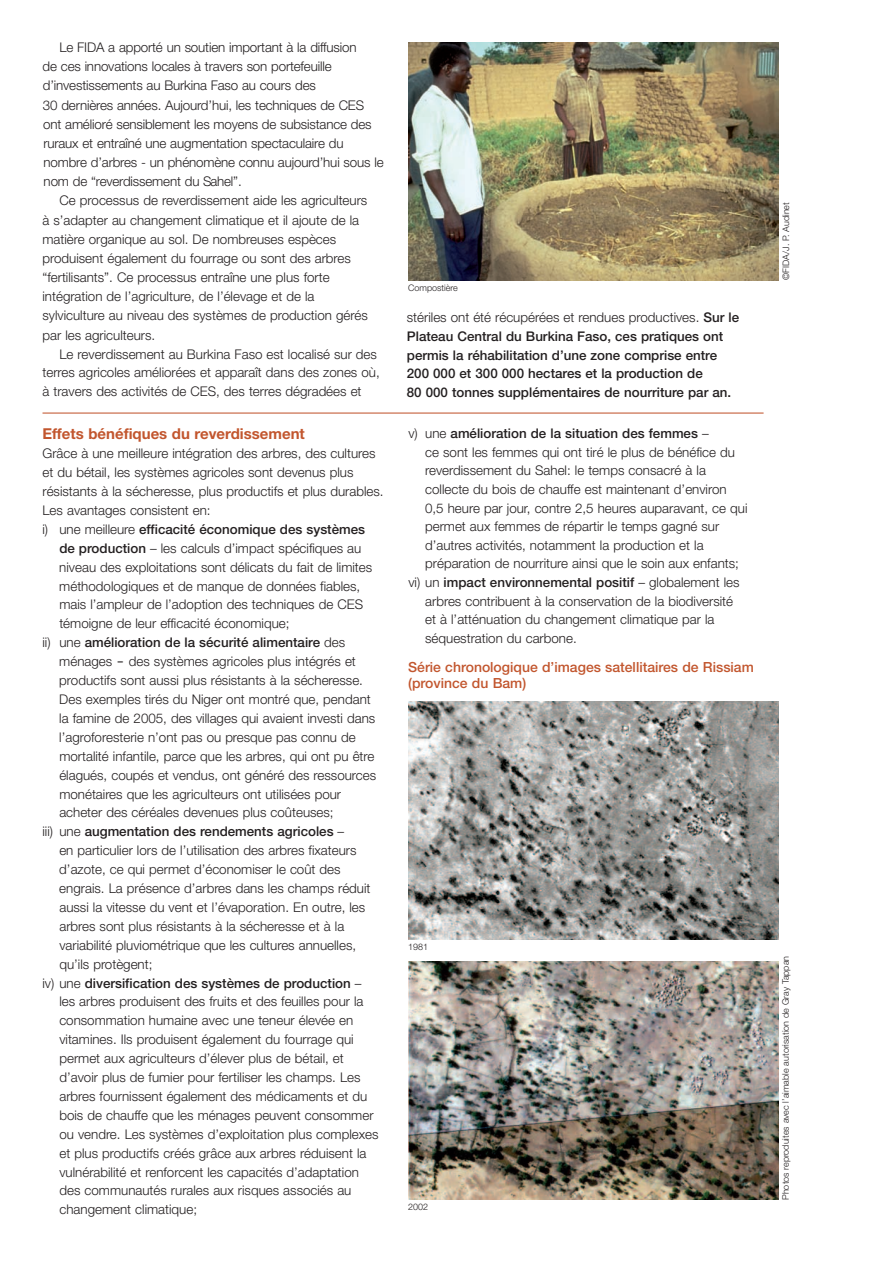
<style>
.page{position:relative;width:893px;height:1263px;background:#fff}
.page>*{position:absolute;margin:0;border:0;box-sizing:border-box;transform-origin:0 0}
.t1{font:700 15px "Helvetica Neue";color:#c2562e}
.t2{font:500 13.95px/16.5px "Helvetica Neue";color:#c2562e}
.t3{font:300 13.35px/19.2px "Helvetica Neue";color:#231f20}
.t4{font:500 13.35px/18.9px "Helvetica Neue";color:#231f20}
.t5{font:300 9px "Helvetica Neue";color:#231f20}
.s1{font-weight:300}
.s2{font-weight:500}
.s3{font-family:"Lucida Grande";font-weight:400}
</style>
<div class="page">
<img style="left:408px;top:43px;width:370px;height:238px">
<img style="left:408px;top:702px;width:370px;height:238px">
<img style="left:408px;top:961px;width:370px;height:238px">
<hr style="left:43px;top:412px;width:721px;height:2px;background:#c2562e">
<p class="t3" style="left:43px;top:39px;width:342px;text-indent:17px">Le FIDA a apporté un soutien important à la diffusion<br>de ces innovations locales à travers son portefeuille d’investissements au Burkina Faso au cours des<br>30 dernières années. Aujourd’hui, les techniques de CES ont amélioré sensiblement les moyens de subsistance des ruraux et entraîné une augmentation spectaculaire du nombre d’arbres - un phénomène connu aujourd’hui sous le nom de “reverdissement du Sahel”.</p>
<p class="t3" style="left:42px;top:192px;width:327px;text-indent:17px">Ce processus de reverdissement aide les agriculteurs à s’adapter au changement climatique et il ajoute de la matière organique au sol. De nombreuses espèces produisent également du fourrage ou sont des arbres “fertilisants”. Ce processus entraîne une plus forte intégration de l’agriculture, de l’élevage et de la sylviculture au niveau des systèmes de production gérés par les agriculteurs.</p>
<p class="t3" style="left:42px;top:346px;width:339px;text-indent:17px">Le reverdissement au Burkina Faso est localisé sur des terres agricoles améliorées et apparaît dans des zones où, à travers des activités de CES, des terres dégradées et</p>
<p class="t1" style="left:43px;top:429px;width:264px">Effets bénéfiques du reverdissement</p>
<p class="t3" style="left:43px;top:445px;width:335px">Grâce à une meilleure intégration des arbres, des cultures</p>
<p class="t3" style="left:42px;top:464px;width:312px">et du bétail, les systèmes agricoles sont devenus plus</p>
<p class="t3" style="left:42px;top:483px;width:343px">résistants à la sécheresse, plus productifs et plus durables.</p>
<p class="t3" style="left:42px;top:502px;width:170px">Les avantages consistent en:</p>
<p class="t4" style="left:42px;top:521px;width:324px"><span class="s1">i) une meilleure</span> efficacité économique des systèmes</p>
<p class="t3" style="left:59px;top:540px;width:303px"><span class="s2">de production</span> – les calculs d’impact spécifiques au</p>
<p class="t3" style="left:59px;top:559px;width:314px">niveau des exploitations sont délicats du fait de limites</p>
<p class="t3" style="left:59px;top:577px;width:302px">méthodologiques et de manque de données fiables,</p>
<p class="t3" style="left:59px;top:596px;width:305px">mais l’ampleur de l’adoption des techniques de CES</p>
<p class="t3" style="left:59px;top:615px;width:232px">témoigne de leur efficacité économique;</p>
<p class="t4" style="left:42px;top:634px;width:304px"><span class="s1">ii) une</span> amélioration de la sécurité alimentaire <span class="s1">des</span></p>
<p class="t3" style="left:59px;top:653px;width:298px">ménages <span class="s3">‒</span> des systèmes agricoles plus intégrés et</p>
<p class="t3" style="left:59px;top:672px;width:305px">productifs sont aussi plus résistants à la sécheresse.</p>
<p class="t3" style="left:59px;top:691px;width:313px">Des exemples tirés du Niger ont montré que, pendant</p>
<p class="t3" style="left:59px;top:710px;width:318px">la famine de 2005, des villages qui avaient investi dans</p>
<p class="t3" style="left:59px;top:729px;width:298px">l’agroforesterie n’ont pas ou presque pas connu de</p>
<p class="t3" style="left:59px;top:748px;width:317px">mortalité infantile, parce que les arbres, qui ont pu être</p>
<p class="t3" style="left:59px;top:766px;width:318px">élagués, coupés et vendus, ont généré des ressources</p>
<p class="t3" style="left:59px;top:785px;width:283px">monétaires que les agriculteurs ont utilisées pour</p>
<p class="t3" style="left:59px;top:804px;width:276px">acheter des céréales devenues plus coûteuses;</p>
<p class="t4" style="left:42px;top:823px;width:303px"><span class="s1">iii) une</span> augmentation des rendements agricoles <span class="s1">–</span></p>
<p class="t3" style="left:59px;top:842px;width:299px">en particulier lors de l’utilisation des arbres fixateurs</p>
<p class="t3" style="left:59px;top:861px;width:283px">d’azote, ce qui permet d’économiser le coût des</p>
<p class="t3" style="left:59px;top:880px;width:313px">engrais. La présence d’arbres dans les champs réduit</p>
<p class="t3" style="left:59px;top:899px;width:307px">aussi la vitesse du vent et l’évaporation. En outre, les</p>
<p class="t3" style="left:59px;top:918px;width:286px">arbres sont plus résistants à la sécheresse et à la</p>
<p class="t3" style="left:59px;top:937px;width:298px">variabilité pluviométrique que les cultures annuelles,</p>
<p class="t3" style="left:59px;top:955px;width:95px">qu’ils protègent;</p>
<p class="t4" style="left:42px;top:974px;width:321px"><span class="s1">iv) une</span> diversification des systèmes de production <span class="s1">–</span></p>
<p class="t3" style="left:59px;top:993px;width:306px">les arbres produisent des fruits et des feuilles pour la</p>
<p class="t3" style="left:59px;top:1012px;width:295px">consommation humaine avec une teneur élevée en</p>
<p class="t3" style="left:59px;top:1031px;width:296px">vitamines. Ils produisent également du fourrage qui</p>
<p class="t3" style="left:59px;top:1050px;width:286px">permet aux agriculteurs d’élever plus de bétail, et</p>
<p class="t3" style="left:59px;top:1069px;width:303px">d’avoir plus de fumier pour fertiliser les champs. Les</p>
<p class="t3" style="left:59px;top:1088px;width:309px">arbres fournissent également des médicaments et du</p>
<p class="t3" style="left:59px;top:1107px;width:316px">bois de chauffe que les ménages peuvent consommer</p>
<p class="t3" style="left:59px;top:1126px;width:321px">ou vendre. Les systèmes d’exploitation plus complexes</p>
<p class="t3" style="left:59px;top:1144px;width:309px">et plus productifs créés grâce aux arbres réduisent la</p>
<p class="t3" style="left:59px;top:1163px;width:301px">vulnérabilité et renforcent les capacités d’adaptation</p>
<p class="t3" style="left:59px;top:1182px;width:294px">des communautés rurales aux risques associés au</p>
<p class="t3" style="left:59px;top:1201px;width:139px">changement climatique;</p>
<p class="t5" style="left:408px;top:285px;width:51px">Compostière</p>
<p class="t4" style="left:407px;top:309px;width:334px"><span class="s1">stériles ont été récupérées et rendues productives.</span> Sur le Plateau Central du Burkina Faso, ces pratiques ont permis la réhabilitation d’une zone comprise entre 200 000 et 300 000 hectares et la production de<br>80 000 tonnes supplémentaires de nourriture par an.</p>
<p class="t4" style="left:408px;top:425px;width:302px"><span class="s1">v) une</span> amélioration de la situation des femmes <span class="s1">–</span></p>
<p class="t3" style="left:425px;top:444px;width:311px">ce sont les femmes qui ont tiré le plus de bénéfice du</p>
<p class="t3" style="left:425px;top:462px;width:282px">reverdissement du Sahel: le temps consacré à la</p>
<p class="t3" style="left:425px;top:481px;width:303px">collecte du bois de chauffe est maintenant d’environ</p>
<p class="t3" style="left:425px;top:499px;width:324px">0,5 heure par jour, contre 2,5 heures auparavant, ce qui</p>
<p class="t3" style="left:425px;top:518px;width:296px">permet aux femmes de répartir le temps gagné sur</p>
<p class="t3" style="left:425px;top:537px;width:280px">d’autres activités, notamment la production et la</p>
<p class="t3" style="left:425px;top:555px;width:315px">préparation de nourriture ainsi que le soin aux enfants;</p>
<p class="t4" style="left:408px;top:574px;width:333px"><span class="s1">vi) un</span> impact environnemental positif <span class="s1">– globalement les</span></p>
<p class="t3" style="left:425px;top:592px;width:309px">arbres contribuent à la conservation de la biodiversité</p>
<p class="t3" style="left:425px;top:611px;width:291px">et à l’atténuation du changement climatique par la</p>
<p class="t3" style="left:425px;top:630px;width:153px">séquestration du carbone.</p>
<p class="t2" style="left:408px;top:660px;width:347px">Série chronologique d’images satellitaires de Rissiam (province du Bam)</p>
<p class="t5" style="left:408px;top:944px;width:22px">1981</p>
<p class="t5" style="left:408px;top:1203px;width:22px">2002</p>
<p class="t5" style="left:783px;top:280px;width:79px;rotate:-90deg">©FIDA/J. P. Audinet</p>
<p class="t5" style="left:782px;top:1200px;width:246px;rotate:-90deg">Photos reproduites avec l’aimable autorisation de Gray Tappan</p>
</div>
